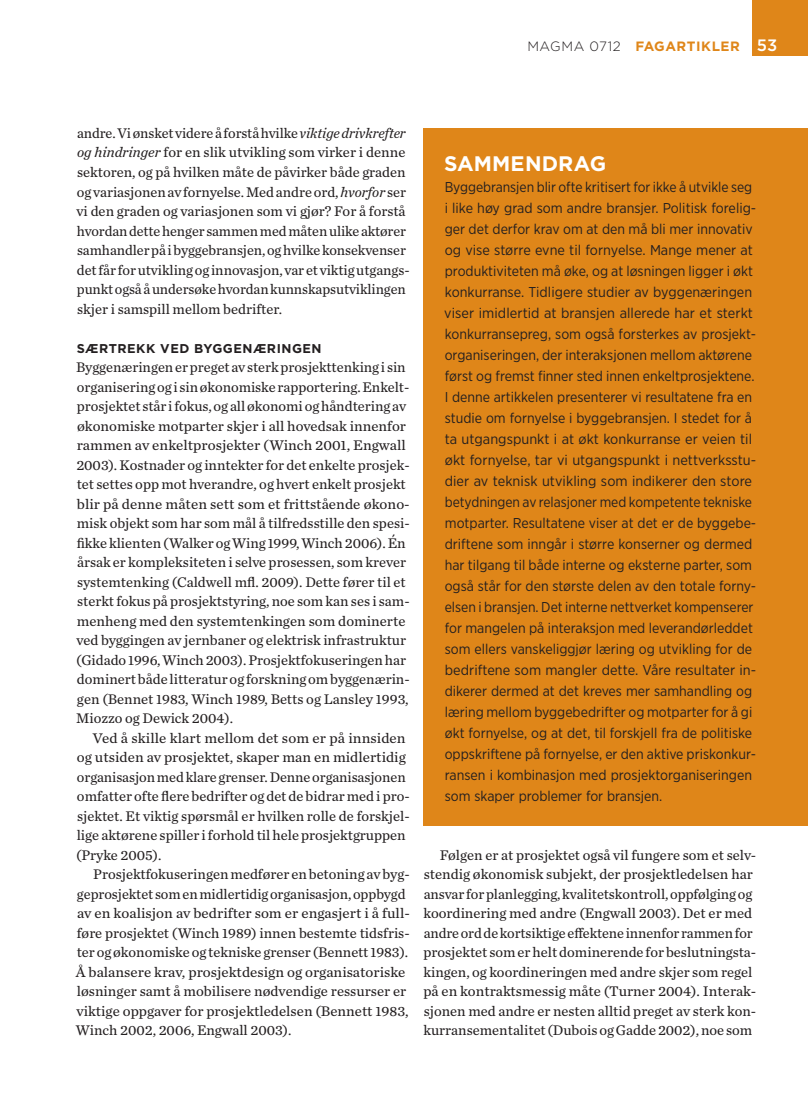
<style>
.page{position:relative;width:808px;height:1106px;background:#fff}
.page>*{position:absolute;margin:0;border:0;box-sizing:border-box;transform-origin:0 0}
.t1{font:700 21px "Gotham";letter-spacing:.01em;color:#fff}
.t2{font:14.55px/19.5px "Chronicle Text G2";color:#231f20}
.t3{font:14.25px/21px "Gotham Narrow";color:#231f20}
.t4{font:700 13.5px "Gotham";letter-spacing:.04em;color:#df8619}
.t5{font:700 12.75px "Gotham";letter-spacing:.04em;color:#231f20}
.s1{font-weight:300;color:#231f20}
.s2{font-weight:500;font-size:16.5px;color:#fff}
.s3{font-style:italic}
</style>
<div class="page">
<div style="left:753px;top:0;width:55px;height:55px;background:#df8619"></div>
<div style="left:423px;top:128px;width:385px;height:698px;background:#df8619"></div>
<p class="t4" style="left:527px;top:37px;width:251px"><span class="s1">MAGMA 0712</span> FAGARTIKLER <span class="s2">53</span></p>
<p class="t2" style="left:77px;top:123px;width:335px">andre. Vi ønsket videre å forstå hvilke <span class="s3">viktige drivkrefter og hindringer</span> for en slik utvikling som virker i denne sektoren, og på hvilken måte de påvirker både graden og variasjonen av fornyelse. Med andre ord, <span class="s3">hvorfor</span> ser vi den graden og variasjonen som vi gjør? For å forstå hvordan dette henger sammen med måten ulike aktører samhandler på i byggebransjen, og hvilke konsekvenser det får for utvikling og innovasjon, var et viktig utgangs&shy;punkt også å undersøke hvordan kunnskapsutviklingen skjer i samspill mellom bedrifter.</p>
<p class="t5" style="left:77px;top:339px;width:246px">SÆRTREKK VED BYGGENÆRINGEN</p>
<p class="t2" style="left:76px;top:357px;width:335px">Byggenæringen er preget av sterk prosjekttenking i sin organisering og i sin økonomiske rapportering. Enkelt&shy;prosjektet står i fokus, og all økonomi og håndtering av økonomiske motparter skjer i all hovedsak innenfor rammen av enkeltprosjekter (Winch 2001, Engwall 2003). Kostnader og inntekter for det enkelte prosjek&shy;tet settes opp mot hverandre, og hvert enkelt prosjekt blir på denne måten sett som et frittstående økono&shy;misk objekt som har som mål å tilfredsstille den spesi&shy;fikke klienten (Walker og Wing 1999, Winch 2006). Én årsak er kompleksiteten i selve prosessen, som krever systemtenking (Caldwell mfl. 2009). Dette fører til et sterkt fokus på prosjektstyring, noe som kan ses i sam&shy;menheng med den systemtenkingen som dominerte ved byggingen av jernbaner og elektrisk infrastruktur (Gidado 1996, Winch 2003). Prosjektfokuseringen har dominert både litteratur og forskning om byggenærin&shy;gen (Bennet 1983, Winch 1989, Betts og Lansley 1993, Miozzo og Dewick 2004).</p>
<p class="t2" style="left:76px;top:727px;width:335px;text-indent:17px">Ved å skille klart mellom det som er på innsiden og utsiden av prosjektet, skaper man en midlertidig organisasjon med klare grenser. Denne organisasjonen omfatter ofte flere bedrifter og det de bidrar med i pro&shy;sjektet. Et viktig spørsmål er hvilken rolle de forskjel&shy;lige aktørene spiller i forhold til hele prosjektgruppen (Pryke 2005).</p>
<p class="t2" style="left:76px;top:864px;width:335px;text-indent:17px">Prosjektfokuseringen medfører en betoning av byg&shy;geprosjektet som en midlertidig organisasjon, oppbygd av en koalisjon av bedrifter som er engasjert i å full&shy;føre prosjektet (Winch 1989) innen bestemte tidsfris&shy;ter og økonomiske og tekniske grenser (Bennett 1983).<br>Å balansere krav, prosjektdesign og organisatoriske løsninger samt å mobilisere nødvendige ressurser er viktige oppgaver for prosjektledelsen (Bennett 1983, Winch 2002, 2006, Engwall 2003).</p>
<h1 class="t1" style="left:444px;top:149px;width:164px">SAMMENDRAG</h1>
<p class="t3" style="left:444px;top:176px;width:314px">Byggebransjen blir ofte kritisert for ikke å utvikle seg i like høy grad som andre bransjer. Politisk forelig&shy;ger det derfor krav om at den må bli mer innovativ og vise større evne til fornyelse. Mange mener at produktiviteten må øke, og at løsningen ligger i økt konkurranse. Tidligere studier av byggenæringen viser imidlertid at bransjen allerede har et sterkt konkurransepreg, som også forsterkes av prosjekt&shy;organiseringen, der interaksjonen mellom aktørene først og fremst finner sted innen enkeltprosjektene.<br>I denne artikkelen presenterer vi resultatene fra en studie om fornyelse i byggebransjen. I stedet for å ta utgangspunkt i at økt konkurranse er veien til økt fornyelse, tar vi utgangspunkt i nettverksstu&shy;dier av teknisk utvikling som indikerer den store betydningen av relasjoner med kompetente tekniske motparter. Resultatene viser at det er de byggebe&shy;driftene som inngår i større konserner og dermed har tilgang til både interne og eksterne parter, som også står for den største delen av den totale forny&shy;elsen i bransjen. Det interne nettverket kompenserer for mangelen på interaksjon med leverandørleddet som ellers vanskeliggjør læring og utvikling for de bedriftene som mangler dette. Våre resultater in&shy;dikerer dermed at det kreves mer samhandling og læring mellom byggebedrifter og motparter for å gi økt fornyelse, og at det, til forskjell fra de politiske oppskriftene på fornyelse, er den aktive priskonkur&shy;ransen i kombinasjon med prosjektorganiseringen som skaper problemer for bransjen.</p>
<p class="t2" style="left:423px;top:844px;width:334px;text-indent:16px">Følgen er at prosjektet også vil fungere som et selv&shy;stendig økonomisk subjekt, der prosjektledelsen har ansvar for planlegging, kvalitetskontroll, oppfølging og koordinering med andre (Engwall 2003). Det er med andre ord de kortsiktige ef-fektene innenfor rammen for prosjektet som er helt dominerende for beslutningsta&shy;kingen, og koordineringen med andre skjer som regel på en kontraktsmessig måte (Turner 2004). Interak&shy;sjonen med andre er nesten alltid preget av sterk kon&shy;kurransementalitet (Dubois og Gadde 2002), noe som</p>
</div>
